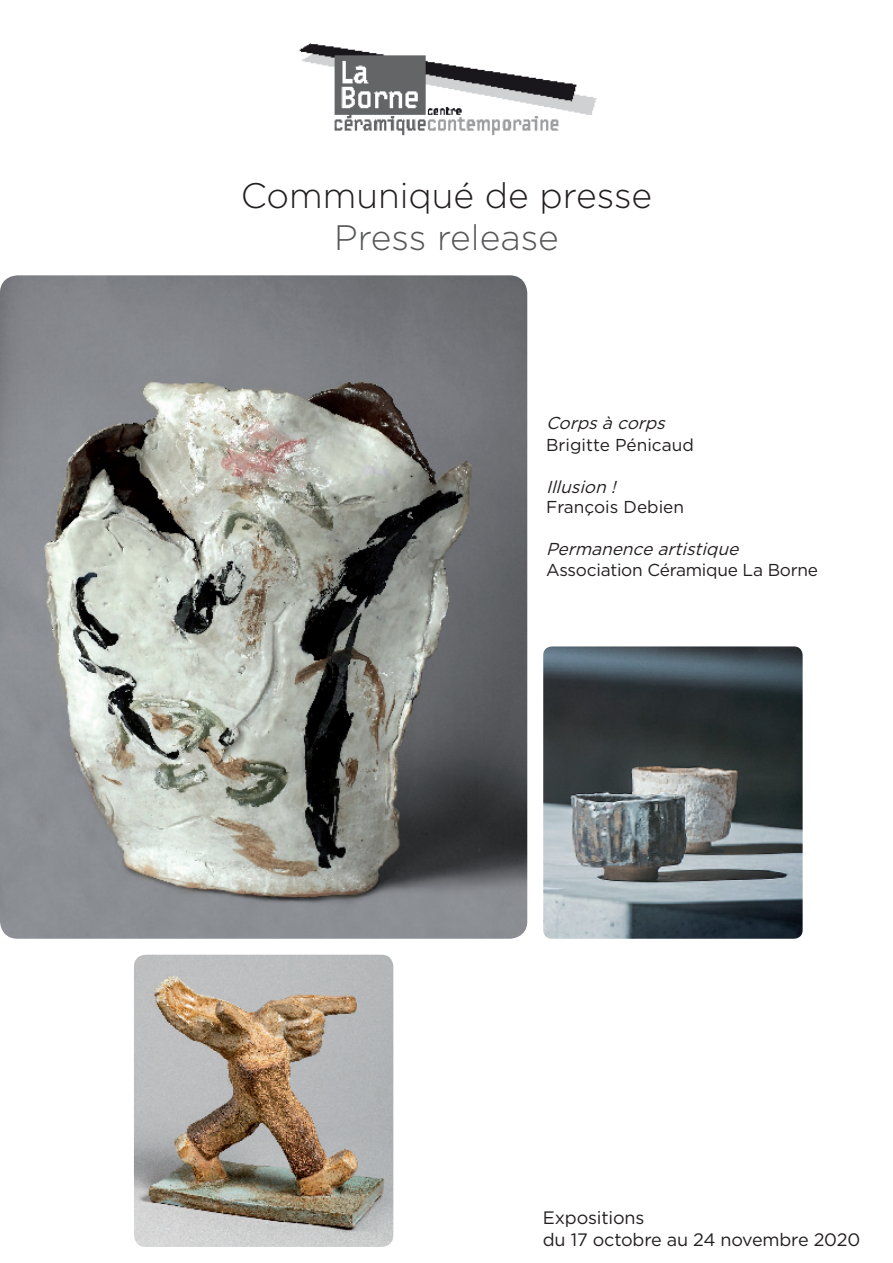
<style>
.page{position:relative;width:893px;height:1263px;background:#fff}
.page>*{position:absolute;margin:0;border:0;box-sizing:border-box;transform-origin:0 0}
.Life_14{font:300 35.4px/42.5px "Gotham";color:#231f20;text-align:center}
.t1{font:18px "Gotham";letter-spacing:-.01em;color:#231f20}
.Life_14-2{font:17.25px "Gotham";letter-spacing:-.015em;color:#231f20}
.Life_14-3{font:italic 17.25px "Gotham";color:#231f20}
.s1{color:#57585a}
</style>
<div class="page">
<img style="left:299px;top:43px;width:298px;height:93px">
<img style="left:0;top:275px;width:527px;height:664px">
<img style="left:543px;top:646px;width:260px;height:293px">
<img style="left:134px;top:955px;width:259px;height:292px">
<p class="Life_14" style="left:241px;top:173px;width:413px">Communiqué de presse<br><span class="s1">Press release</span></p>
<p class="Life_14-3" style="left:546px;top:412px;width:126px">Corpsàcorps</p>
<p class="Life_14-2" style="left:546px;top:434px;width:149px">Brigitte Pénicaud</p>
<p class="Life_14-3" style="left:546px;top:476px;width:77px">Illusion!</p>
<p class="Life_14-2" style="left:546px;top:496px;width:140px">François Debien</p>
<p class="Life_14-3" style="left:546px;top:538px;width:199px">Permanenceartistique</p>
<p class="Life_14-2" style="left:546px;top:558px;width:273px">Association Céramique La Borne</p>
<p class="t1" style="left:543px;top:1206px;width:103px">Expositions</p>
<p class="t1" style="left:543px;top:1228px;width:319px">du 17 octobre au 24 novembre 2020</p>
</div>
